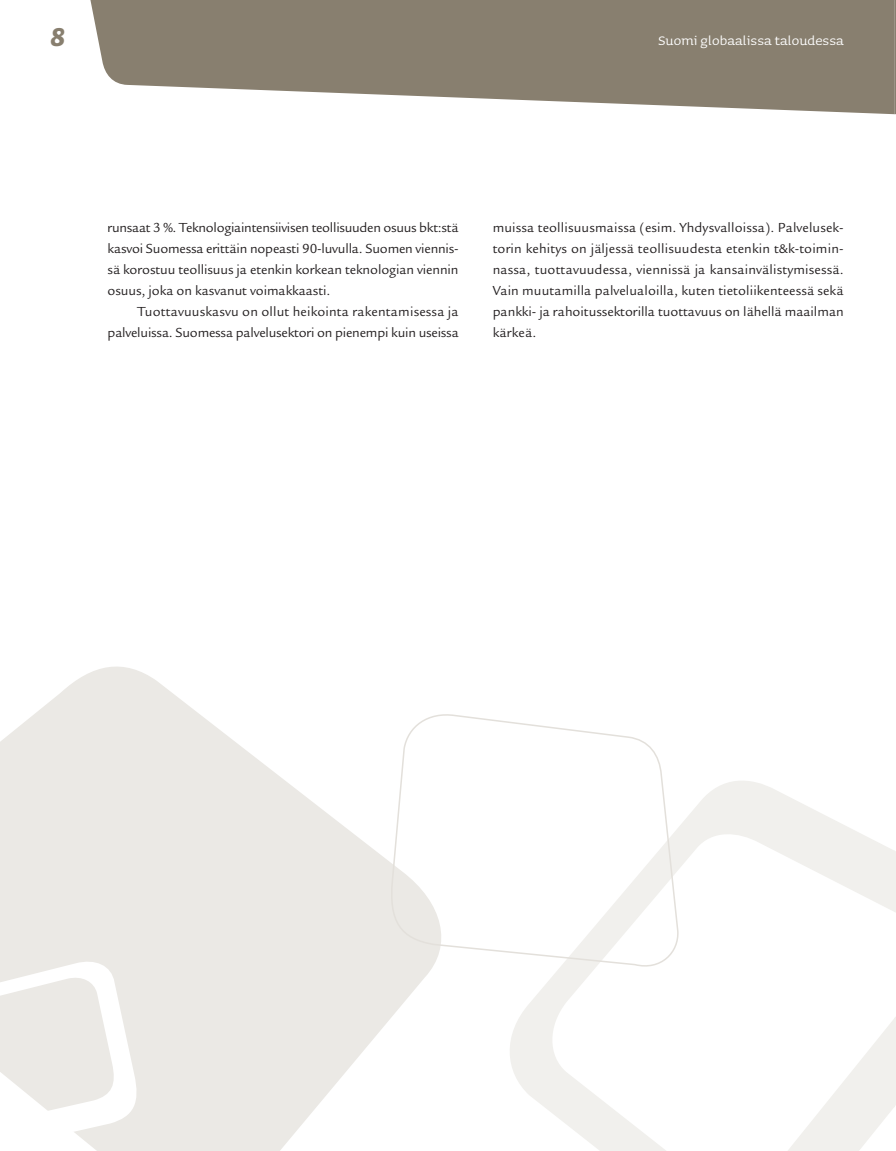
<style>
.page{position:relative;width:896px;height:1151px;background:#fff}
.page>*{position:absolute;margin:0;border:0;box-sizing:border-box;transform-origin:0 0}
.t1{font:italic 700 31.5px "Sauna";color:#887f6f}
.t2{font:16.5px "Sauna";letter-spacing:.005em;color:#fff}
.t3{font:14.25px/21px "Legacy Sans";letter-spacing:-.005em;color:#231f20;text-align:justify}
</style>
<div class="page">
<svg style="left:90px;top:0;width:803px;height:115px;background:#999284"></svg>
<svg style="left:510px;top:781px;width:383px;height:370px"></svg>
<svg style="left:0;top:666px;width:365px;height:485px;fill:#ebe9e5"></svg>
<svg style="left:328px;top:666px;width:398px;height:383px"></svg>
<svg style="left:0;top:958px;width:141px;height:193px"></svg>
<svg style="left:893px;top:0;width:3px;height:115px"></svg>
<svg style="left:893px;top:850px;width:3px;height:258px"></svg>
<h1 class="t1" style="left:50px;top:20px;width:16px">8</h1>
<p class="t2" style="left:658px;top:32px;width:187px">Suomi globaalissa taloudessa</p>
<p class="t3" style="left:108px;top:217px;width:352px">runsaat 3 %. Teknologiaintensiivisen teollisuuden osuus bkt:stä kasvoi Suomessa erittäin nopeasti 90-luvulla. Suomen viennis&shy;sä korostuu teollisuus ja etenkin korkean teknologian viennin osuus, joka on kasvanut voimakkaasti.</p>
<p class="t3" style="left:108px;top:301px;width:352px;text-align:right">Tuottavuuskasvu on ollut heikointa rakentamisessa ja palveluissa. Suomessa palvelusektori on pienempi kuin useissa</p>
<p class="t3" style="left:492px;top:217px;width:352px">muissa teollisuusmaissa (esim. Yhdysvalloissa). Palvelusek&shy;torin kehitys on jäljessä teollisuudesta etenkin t&amp;k-toimin&shy;nassa, tuottavuudessa, viennissä ja kansainvälistymisessä.<br>Vain muutamilla palvelualoilla, kuten tietoliikenteessä sekä pankki- ja rahoitussektorilla tuottavuus on lähellä maailman kärkeä.</p>
</div>
